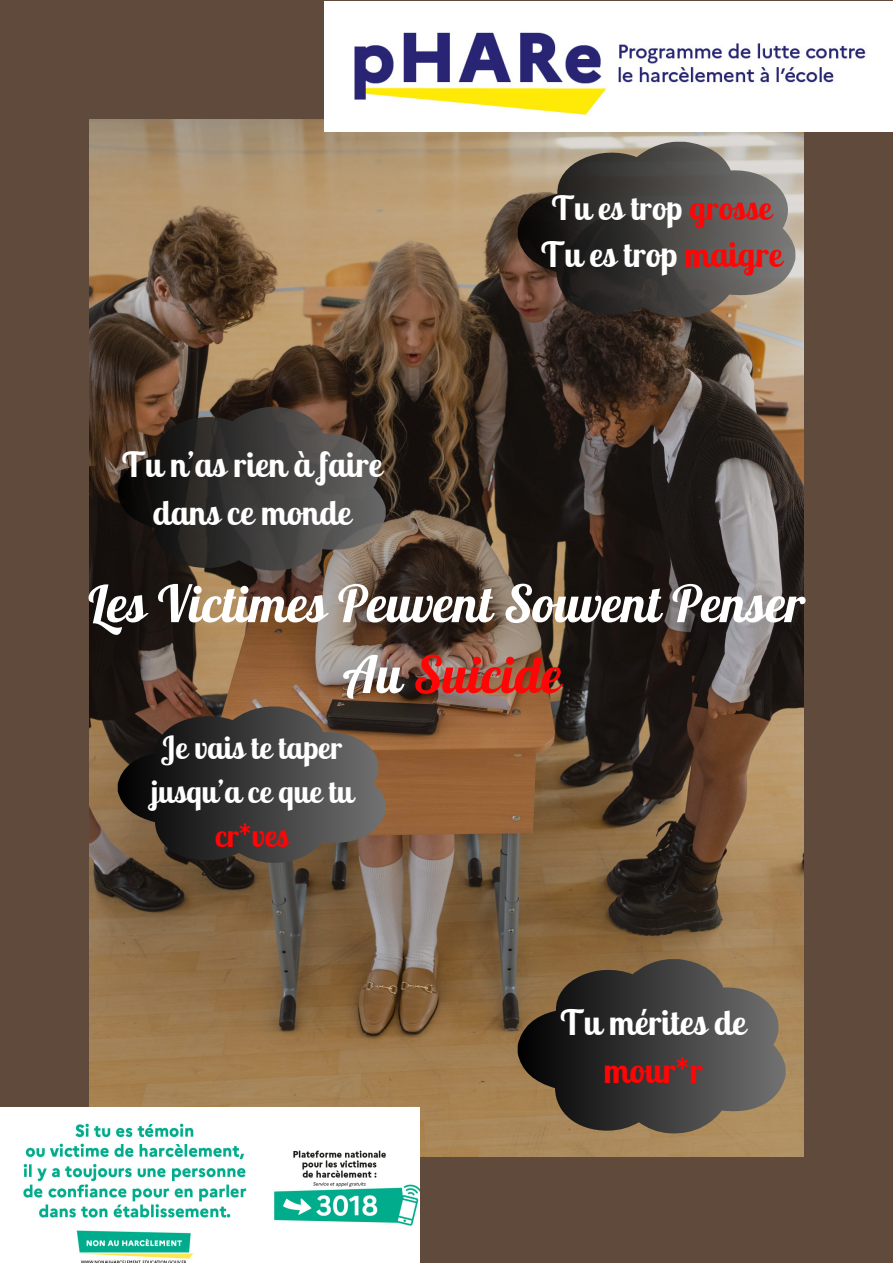
<style>
.page{position:relative;width:893px;height:1263px;background:#604a3c}
.page>*{position:absolute;margin:0;border:0;box-sizing:border-box;transform-origin:0 0}
.t1{font:51px "Lobster";color:#fff}
.t2{font:51px "Lobster";color:#ff0505}
.t3{font:700 34.72px/48.2px "Lobster Two";color:#fff;text-align:center}
.t4{font:700 34.65px "Lobster Two";color:#fff}
.t5{font:700 34.5px/47.8px "Lobster Two";color:#fff;text-align:center}
.t6{font:700 33.22px "Lobster Two";color:#fff}
.t7{font:700 31.5px/43.9px "Lobster Two";color:#fff;text-align:center}
.s1{color:#ff0505}
.s2{color:#fff}
</style>
<div class="page">
<img style="left:89px;top:120px;width:715px;height:1037px">
<svg style="left:518px;top:142px;width:277px;height:176px;background:#5e5852"></svg>
<svg style="left:118px;top:407px;width:268px;height:164px;background:#3f3935"></svg>
<svg style="left:118px;top:706px;width:268px;height:157px;background:#443d38"></svg>
<svg style="left:518px;top:959px;width:267px;height:174px;background:#544c40"></svg>
<img style="left:0;top:1107px;width:420px;height:156px">
<img style="left:324px;top:1px;width:569px;height:131px">
<p class="t5" style="left:122px;top:440px;width:261px">Tu n’as rien à faire dans ce monde</p>
<p class="t6" style="left:551px;top:186px;width:221px">Tu es trop <span class="s1">grosse</span></p>
<p class="t4" style="left:541px;top:232px;width:243px">Tu es trop <span class="s1">maigre</span></p>
<p class="t1" style="left:88px;top:571px;width:718px">Les Victimes Peuvent Souvent Penser</p>
<p class="t2" style="left:343px;top:642px;width:220px"><span class="s2">Au</span> Suicide</p>
<p class="t7" style="left:151px;top:725px;width:203px">Je vais te taper jusqu’a ce que tu <span class="s1">cr*ves</span></p>
<p class="t3" style="left:560px;top:998px;width:187px">Tu mérites de <span class="s1">mour*r</span></p>
</div>
